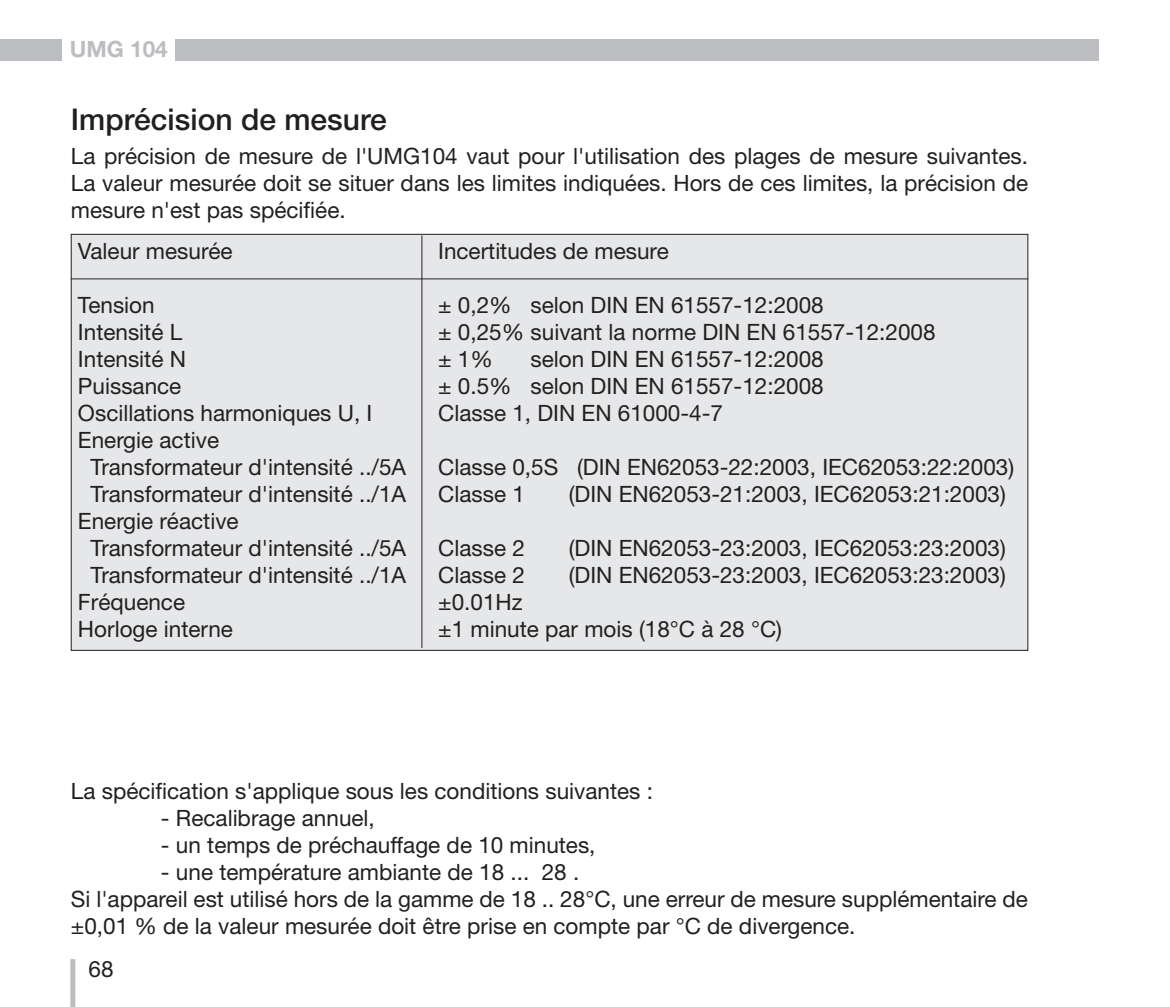
<style>
.page{position:relative;width:1170px;height:1007px;background:#fff}
.page>*{position:absolute;margin:0;border:0;box-sizing:border-box;transform-origin:0 0}
.t1{font:500 30px "Helvetica Neue LT";color:#231f20}
.t2{font:22.5px/27px "Helvetica Neue LT";color:#231f20}
.t3{font:700 22.5px "Helvetica Neue LT";color:#bcbdc0}
</style>
<div class="page">
<div style="left:70px;top:958px;width:5px;height:48px;background:#bcbdc0"></div>
<div style="left:175px;top:39px;width:923px;height:21px;background:#bcbdc0"></div>
<div style="left:0;top:39px;width:62px;height:21px;background:#bcbdc0"></div>
<div style="left:71px;top:234px;width:956px;height:416px;background:#e6e7e9"></div>
<hr style="left:71px;top:278px;width:957px;height:1px;background:#231f20">
<hr style="left:421px;top:235px;width:1px;height:412px;background:#231f20">
<p class="t3" style="left:70px;top:35px;width:99px">UMG 104</p>
<h1 class="t1" style="left:71px;top:101px;width:317px">Imprécision de mesure</h1>
<p class="t2" style="left:71px;top:142px;width:958px;text-align:justify">La précision de mesure de l'UMG104 vaut pour l'utilisation des plages de mesure suivantes.<br>La valeur mesurée doit se situer dans les limites indiquées. Hors de ces limites, la précision de mesure n'est pas spécifiée.</p>
<p class="t2" style="left:78px;top:237px;width:156px">Valeur mesurée</p>
<p class="t2" style="left:438px;top:237px;width:232px">Incertitudes de mesure</p>
<p class="t2" style="left:78px;top:291px;width:78px">Tension</p>
<p class="t2" style="left:438px;top:291px;width:387px">± 0,2% selon DIN EN 61557-12:2008</p>
<p class="t2" style="left:78px;top:318px;width:106px">Intensité L</p>
<p class="t2" style="left:438px;top:318px;width:499px">± 0,25% suivant la norme DIN EN 61557-12:2008</p>
<p class="t2" style="left:78px;top:345px;width:109px">Intensité N</p>
<p class="t2" style="left:438px;top:345px;width:56px">± 1%</p>
<p class="t2" style="left:530px;top:345px;width:295px">selon DIN EN 61557-12:2008</p>
<p class="t2" style="left:78px;top:372px;width:105px">Puissance</p>
<p class="t2" style="left:438px;top:372px;width:387px">± 0.5% selon DIN EN 61557-12:2008</p>
<p class="t2" style="left:78px;top:399px;width:296px">Oscillations harmoniques U, I</p>
<p class="t2" style="left:438px;top:399px;width:286px">Classe 1, DIN EN 61000-4-7</p>
<p class="t2" style="left:90px;top:426px;width:317px;text-indent:-13px">Energie active<br>Transformateur d'intensité ../5A</p>
<p class="t2" style="left:438px;top:453px;width:577px">Classe 0,5S (DIN EN62053-22:2003, IEC62053:22:2003)</p>
<p class="t2" style="left:90px;top:480px;width:317px">Transformateur d'intensité ../1A</p>
<p class="t2" style="left:438px;top:480px;width:88px">Classe 1</p>
<p class="t2" style="left:568px;top:480px;width:438px">(DIN EN62053-21:2003, IEC62053:21:2003)</p>
<p class="t2" style="left:90px;top:507px;width:317px;text-indent:-13px">Energie réactive<br>Transformateur d'intensité ../5A</p>
<p class="t2" style="left:438px;top:534px;width:88px">Classe 2</p>
<p class="t2" style="left:568px;top:534px;width:438px">(DIN EN62053-23:2003, IEC62053:23:2003)</p>
<p class="t2" style="left:90px;top:561px;width:317px">Transformateur d'intensité ../1A</p>
<p class="t2" style="left:438px;top:561px;width:88px">Classe 2</p>
<p class="t2" style="left:568px;top:561px;width:438px">(DIN EN62053-23:2003, IEC62053:23:2003)</p>
<p class="t2" style="left:78px;top:588px;width:109px">Fréquence</p>
<p class="t2" style="left:438px;top:588px;width:86px">±0.01Hz</p>
<p class="t2" style="left:78px;top:615px;width:156px">Horloge interne</p>
<p class="t2" style="left:438px;top:615px;width:345px">±1 minute par mois (18°C à 28 °C)</p>
<p class="t2" style="left:71px;top:777px;width:583px">La spécification s'applique sous les conditions suivantes :</p>
<p class="t2" style="left:161px;top:804px;width:215px">- Recalibrage annuel,</p>
<p class="t2" style="left:161px;top:831px;width:436px">- un temps de préchauffage de 10 minutes,</p>
<p class="t2" style="left:71px;top:858px;width:958px;text-indent:90px">- une température ambiante de 18 ... 28℃.<br>Si l'appareil est utilisé hors de la gamme de 18 .. 28°C, une erreur de mesure supplémentaire de ±0,01 % de la valeur mesurée doit être prise en compte par °C de divergence.</p>
<p class="t2" style="left:89px;top:954px;width:27px">68</p>
</div>
